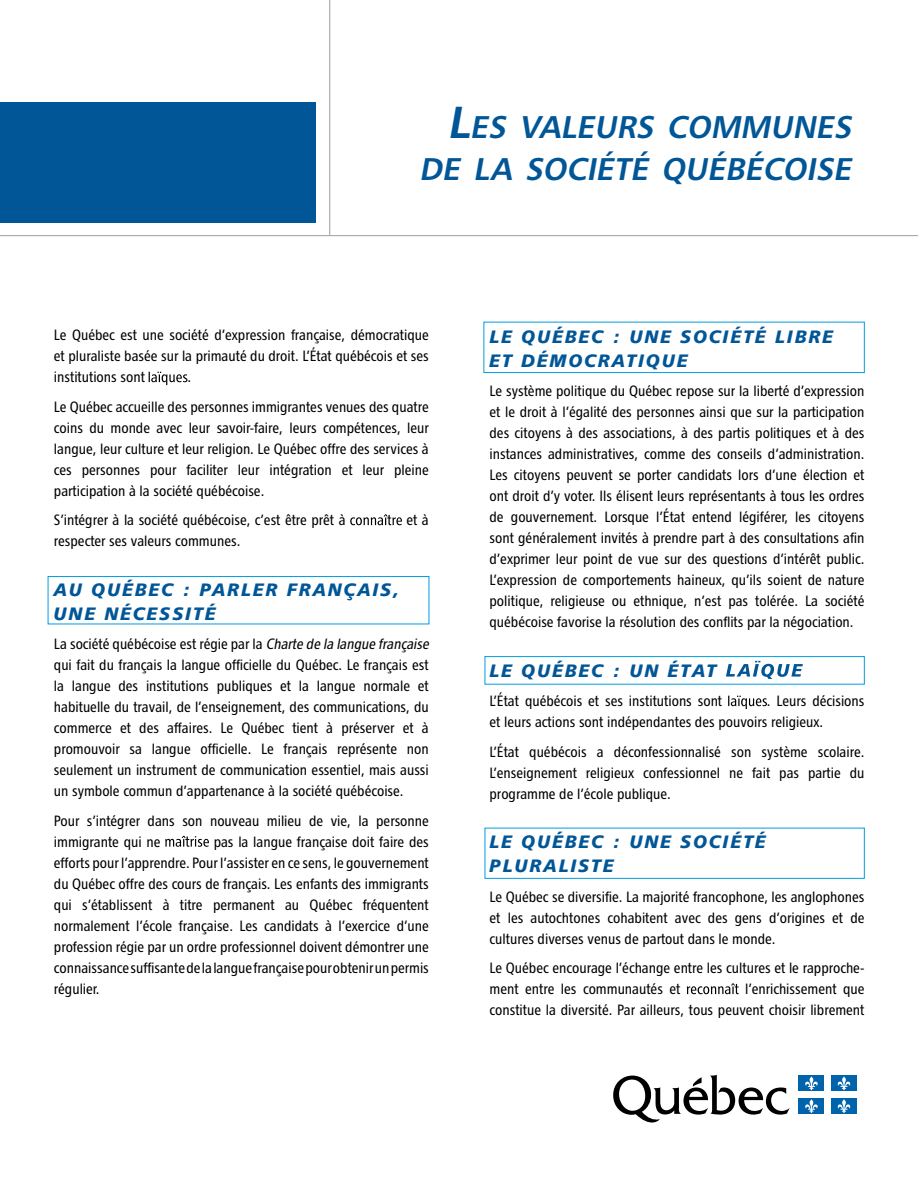
<style>
.page{position:relative;width:918px;height:1188px;background:#fff}
.page>*{position:absolute;margin:0;border:0;box-sizing:border-box;transform-origin:0 0}
.t1{font:italic 31.5px/42px "Chaloult Demi Gras";color:#005697;text-align:right}
.t2{font:18px/24px "Chaloult Gras Italique";letter-spacing:.1em;color:#005697}
.t3{font:15px/21px "Chaloult Cond";color:#000;text-align:justify}
.s1{font-size:45px}
.s2{font-style:italic}
</style>
<div class="page">
<svg style="left:149px;top:372px;width:38px;height:13px"></svg>
<svg style="left:350px;top:514px;width:52px;height:11px"></svg>
<svg style="left:165px;top:836px;width:44px;height:11px"></svg>
<svg style="left:726px;top:661px;width:77px;height:18px"></svg>
<svg style="left:728px;top:696px;width:39px;height:13px"></svg>
<svg style="left:687px;top:983px;width:52px;height:11px"></svg>
<div style="left:48px;top:576px;width:381px;height:48px;border:1px solid #009ee0"></div>
<div style="left:484px;top:322px;width:381px;height:51px;border:1px solid #009ee0"></div>
<div style="left:485px;top:656px;width:380px;height:29px;border:1px solid #009ee0"></div>
<div style="left:485px;top:828px;width:380px;height:51px;border:1px solid #009ee0"></div>
<hr style="left:0;top:235px;width:918px;height:1px;background:#9c9d9f">
<svg style="left:613px;top:1075px;width:177px;height:48px"></svg>
<div style="left:799px;top:1076px;width:25px;height:15px;background:#0064ad"></div>
<svg style="left:805px;top:1076px;width:13px;height:14px"></svg>
<div style="left:831px;top:1076px;width:26px;height:15px;background:#0064ad"></div>
<svg style="left:837px;top:1076px;width:14px;height:14px"></svg>
<div style="left:799px;top:1098px;width:25px;height:16px;background:#0064ad"></div>
<svg style="left:805px;top:1099px;width:13px;height:14px"></svg>
<div style="left:831px;top:1098px;width:26px;height:16px;background:#0064ad"></div>
<svg style="left:837px;top:1099px;width:14px;height:14px"></svg>
<hr style="left:329px;top:0;width:1px;height:235px;background:#9c9d9f">
<div style="left:0;top:102px;width:316px;height:121px;background:#005697"></div>
<h1 class="t1" style="left:419px;top:105px;width:440px"><span class="s1">L</span>ES VALEURS COMMUNES<br>DE LA SOCIÉTÉ QUÉBÉCOISE</h1>
<p class="t3" style="left:54px;top:324px;width:376px">Le Québec est une société d’expression française, démocratique et pluraliste basée sur la primauté du droit. L’État québécois et ses institutions sont</p>
<p class="t3" style="left:54px;top:362px;width:376px;line-height:29.5px;text-indent:134px">.<br>Le Québec accueille des personnes immigrantes venues des quatre</p>
<p class="t3" style="left:54px;top:417px;width:376px">coins du monde avec leur savoir-faire, leurs compétences, leur langue, leur culture et leur religion. Le Québec offre des services à ces personnes pour faciliter leur intégration et leur pleine participation à la société québécoise.</p>
<p class="t3" style="left:54px;top:509px;width:293px">S’intégrer à la société québécoise, c’est être prêt à</p>
<p class="t3" style="left:406px;top:509px;width:24px">et à</p>
<p class="t3" style="left:54px;top:530px;width:188px">respecter ses valeurs communes.</p>
<p class="t2" style="left:54px;top:577px;width:346px">AU QUÉBEC : PARLER FRANÇAIS,<br>UNE NÉCESSITÉ</p>
<p class="t3" style="left:54px;top:633px;width:380px;text-align:left">La société québécoise est régie par la <span class="s2">Charte de la langue française </span>qui fait du français la langue officielle du Québec. Le français est la langue des institutions publiques et la langue normale et habituelle du travail, de l’enseignement, des communications, du commerce et des affaires. Le Québec tient à préserver et à promouvoir sa langue officielle. Le français représente non seulement un instrument de communication essentiel, mais aussi un symbole commun d’appartenance à la société québécoise.</p>
<p class="t3" style="left:54px;top:810px;width:376px">Pour s’intégrer dans son nouveau milieu de vie, la personne immigrante qui ne</p>
<p class="t3" style="left:54px;top:831px;width:376px;text-indent:160px">pas la langue française doit faire des efforts pour l’apprendre. Pour l’assister en ce sens, le gouvernement du Québec offre des cours de français. Les enfants des immigrants qui s’établissent à titre permanent au Québec fréquentent normalement l’école française. Les candidats à l’exercice d’une profession régie par un ordre professionnel doivent démontrer une connaissance suffisante de la langue française pour obtenir un permis régulier.</p>
<p class="t2" style="left:490px;top:324px;width:345px">LE QUÉBEC : UNE SOCIÉTÉ LIBRE<br>ET DÉMOCRATIQUE</p>
<p class="t3" style="left:490px;top:380px;width:376px">Le système politique du Québec repose sur la liberté d’expression et le droit à l’égalité des personnes ainsi que sur la participation des citoyens à des associations, à des partis politiques et à des instances administratives, comme des conseils d’administration.<br>Les citoyens peuvent se porter candidats lors d’une élection et ont droit d’y voter. Ils élisent leurs représentants à tous les ordres de gouvernement. Lorsque l’État entend légiférer, les citoyens sont généralement invités à prendre part à des consultations afin d’exprimer leur point de vue sur des questions d’intérêt public.<br>L’expression de comportements haineux, qu’ils soient de nature politique, religieuse ou ethnique, n’est pas tolérée. La société québécoise favorise la résolution des conflits par la négociation.</p>
<p class="t2" style="left:490px;top:658px;width:229px">LE QUÉBEC : UN ÉTAT</p>
<p class="t3" style="left:490px;top:690px;width:234px">L’État québécois et ses institutions sont</p>
<p class="t3" style="left:490px;top:690px;width:376px;text-indent:277px">. Leurs décisions et leurs actions sont indépendantes des pouvoirs religieux.</p>
<p class="t3" style="left:490px;top:741px;width:376px">L’État québécois a déconfessionnalisé son système scolaire.<br>L’enseignement religieux confessionnel ne fait pas partie du programme de l’école publique.</p>
<p class="t2" style="left:490px;top:829px;width:278px">LE QUÉBEC : UNE SOCIÉTÉ<br>PLURALISTE</p>
<p class="t3" style="left:490px;top:886px;width:376px">Le Québec se diversifie. La majorité francophone, les anglophones et les autochtones cohabitent avec des gens d’origines et de cultures diverses venus de partout dans le monde.</p>
<p class="t3" style="left:490px;top:957px;width:376px">Le Québec encourage l’échange entre les cultures et le rapproche&shy;ment entre les communautés et</p>
<p class="t3" style="left:490px;top:978px;width:376px;text-align:right">l’enrichissement que<br>constitue la diversité. Par ailleurs, tous peuvent choisir librement</p>
</div>
